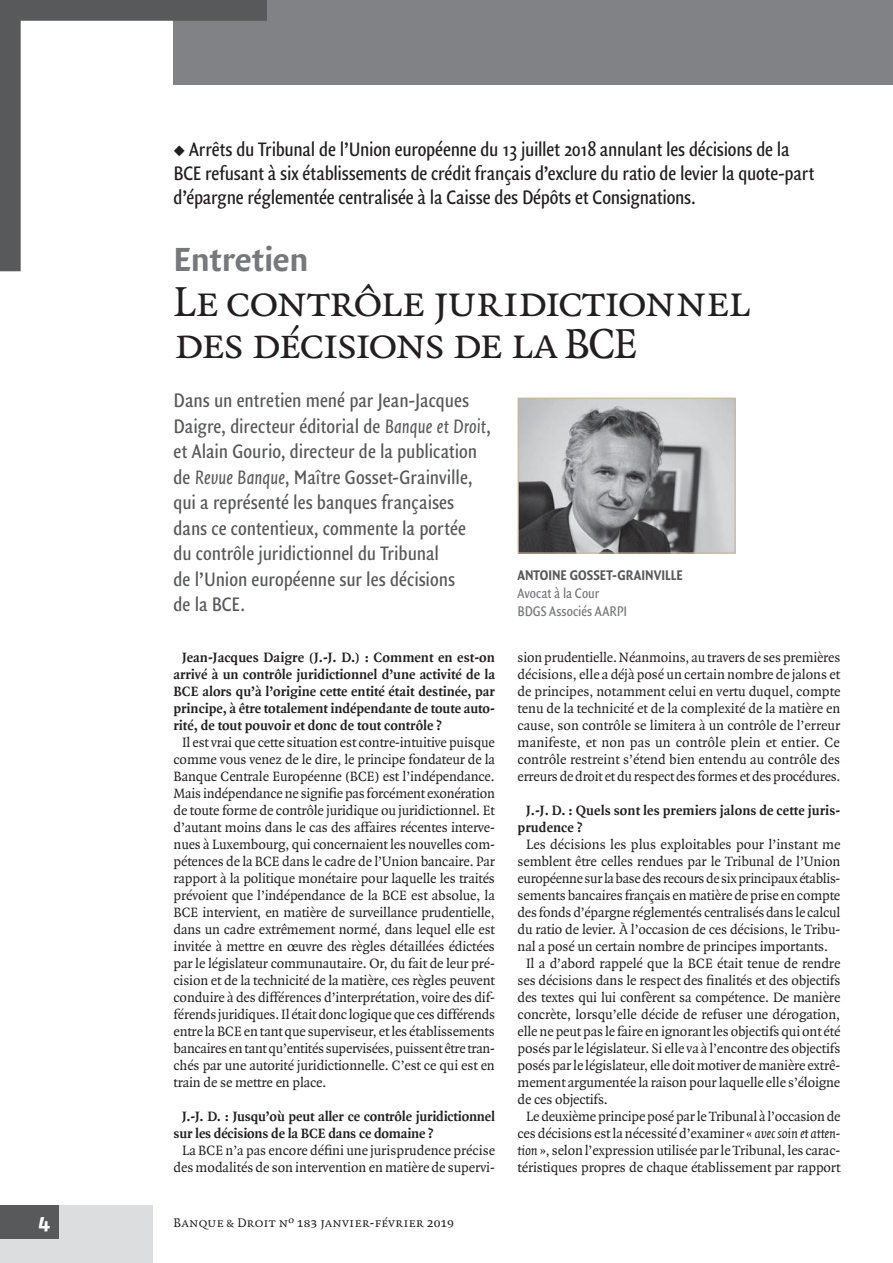
<style>
.page{position:relative;width:893px;height:1263px;background:#fff}
.page>*{position:absolute;margin:0;border:0;box-sizing:border-box;transform-origin:0 0}
.t1{font:45px/42px "Quadraat Small Caps";letter-spacing:-.055em;color:#231f20}
.t2{font:700 36px "Quadraat Sans";letter-spacing:-.02em;color:#77787b}
.t3{font:21px/25.5px "Quadraat Sans Con";color:#58595b}
.t4{font:21px/24px "Quadraat Sans Con";letter-spacing:-.01em;color:#231f20}
.t5{font:21px "Fago No Bold Lf Caps";color:#fff}
.t6{font:15px/18px "Quadraat Sans Con";color:#77787b}
.t7{font:700 15px "Quadraat Sans Con";color:#58595b}
.t8{font:14.55px/17px "Quadraat";letter-spacing:-.01em;color:#231f20;text-align:justify}
.t9{font:700 14.55px/17px "Quadraat";color:#231f20}
.t10{font:13.5px "Quadraat Small Caps";color:#231f20}
.s1{font-style:italic}
</style>
<div class="page">
<div style="left:0;top:1205px;width:152px;height:58px;background:#dcddde"></div>
<div style="left:0;top:1205px;width:59px;height:34px;background:#58595b"></div>
<div style="left:174px;top:0;width:717px;height:84px;background:#808285"></div>
<svg style="left:0;top:0;width:267px;height:271px"></svg>
<hr style="left:891px;top:0;width:2px;height:84px;background:#808285">
<img style="left:519px;top:400px;width:215px;height:152px">
<div style="left:517px;top:398px;width:219px;height:156px;border:1px solid #c6b79e"></div>
<svg style="left:174px;top:146px;width:11px;height:11px"></svg>
<p class="t4" style="left:174px;top:139px;width:642px;text-indent:16px">Arrêts du Tribunal de l’Union européenne du 13 juillet 2018 annulant les décisions de la<br>BCE refusant à six établissements de crédit français d’exclure du ratio de levier la quote-part d’épargne réglementée centralisée à la Caisse des Dépôts et Consignations.</p>
<h2 class="t2" style="left:174px;top:246px;width:137px">Entretien</h2>
<h1 class="t1" style="left:174px;top:280px;width:578px">Le contrôle juridictionnel des décisions de la BCE</h1>
<p class="t3" style="left:174px;top:389px;width:319px">Dans un entretien mené par Jean-Jacques Daigre, directeur éditorial de <span class="s1">Banque et Droit</span>, et Alain Gourio, directeur de la publication de <span class="s1">Revue Banque</span>, Maître Gosset-Grainville, qui a représenté les banques françaises dans ce contentieux, commente la portée<br>du contrôle juridictionnel du Tribunal<br>de l’Union européenne sur les décisions<br>de la BCE.</p>
<p class="t9" style="left:174px;top:650px;width:323px;text-align:justify;text-indent:8px">Jean-Jacques Daigre (J.-J. D.) : Comment en est-on arrivé à un contrôle juridictionnel d’une activité de la BCE alors qu’à l’origine cette entité était destinée, par principe, à être totalement indépendante de toute auto&shy;rité, de tout pouvoir et donc de tout contrôle ?</p>
<p class="t8" style="left:174px;top:735px;width:323px;text-indent:8px">Il est vrai que cette situation est contre-intuitive puisque comme vous venez de le dire, le principe fondateur de la Banque Centrale Européenne (BCE) est l’indépendance.<br>Mais indépendance ne signifie pas forcément exonération de toute forme de contrôle juridique ou juridictionnel. Et d’autant moins dans le cas des affaires récentes interve&shy;nues à Luxembourg, qui concernaient les nouvelles com&shy;pétences de la BCE dans le cadre de l’Union bancaire. Par rapport à la politique monétaire pour laquelle les traités prévoient que l’indépendance de la BCE est absolue, la BCE intervient, en matière de surveillance prudentielle, dans un cadre extrêmement normé, dans lequel elle est invitée à mettre en œuvre des règles détaillées édictées par le législateur communautaire. Or, du fait de leur pré&shy;cision et de la technicité de la matière, ces règles peuvent conduire à des différences d’interprétation, voire des dif&shy;férends juridiques. Il était donc logique que ces différends entre la BCE en tant que superviseur, et les établissements bancaires en tant qu’entités supervisées, puissent être tran&shy;chés par une autorité juridictionnelle. C’est ce qui est en train de se mettre en place.</p>
<p class="t9" style="left:174px;top:1109px;width:323px;text-indent:8px">J.-J. D. : Jusqu’où peut aller ce contrôle juridictionnel sur les décisions de la BCE dans ce domaine ?</p>
<p class="t8" style="left:174px;top:1143px;width:323px;text-align:center">La BCE n’a pas encore défini une jurisprudence précise des modalités de son intervention en matière de supervi-</p>
<h3 class="t5" style="left:39px;top:1211px;width:13px">4</h3>
<p class="t10" style="left:174px;top:1215px;width:282px">Banque &amp; Droit nº 183 janvier-février 2019</p>
<p class="t7" style="left:517px;top:569px;width:167px">ANTOINE GOSSET-GRAINVILLE</p>
<p class="t6" style="left:517px;top:585px;width:111px">Avocat à la Cour<br>BDGS Associés AARPI</p>
<p class="t8" style="left:517px;top:650px;width:324px">sion prudentielle. Néanmoins, au travers de ses premières décisions, elle a déjà posé un certain nombre de jalons et de principes, notamment celui en vertu duquel, compte tenu de la technicité et de la complexité de la matière en cause, son contrôle se limitera à un contrôle de l’erreur manifeste, et non pas un contrôle plein et entier. Ce contrôle restreint s’étend bien entendu au contrôle des erreurs de droit et du respect des formes et des procédures.</p>
<p class="t9" style="left:517px;top:803px;width:324px;text-indent:8px">J.-J. D. : Quels sont les premiers jalons de cette juris&shy;prudence ?</p>
<p class="t8" style="left:526px;top:837px;width:316px">Les décisions les plus exploitables pour l’instant me</p>
<p class="t8" style="left:517px;top:854px;width:324px">semblent être celles rendues par le Tribunal de l’Union</p>
<p class="t8" style="left:517px;top:871px;width:324px">européenne sur la base des recours de six principaux établis-</p>
<p class="t8" style="left:517px;top:888px;width:324px">sements bancaires français en matière de prise en compte</p>
<p class="t8" style="left:517px;top:905px;width:324px">des fonds d’épargne réglementés centralisés dans le calcul</p>
<p class="t8" style="left:517px;top:922px;width:324px">du ratio de levier. À l’occasion de ces décisions, le Tribu-</p>
<p class="t8" style="left:517px;top:939px;width:312px">nal a posé un certain nombre de principes importants.</p>
<p class="t8" style="left:526px;top:956px;width:316px">Il a d’abord rappelé que la BCE était tenue de rendre</p>
<p class="t8" style="left:517px;top:973px;width:324px">ses décisions dans le respect des finalités et des objectifs</p>
<p class="t8" style="left:517px;top:990px;width:324px">des textes qui lui confèrent sa compétence. De manière</p>
<p class="t8" style="left:517px;top:1007px;width:324px">concrète, lorsqu’elle décide de refuser une dérogation,</p>
<p class="t8" style="left:517px;top:1024px;width:324px">elle ne peut pas le faire en ignorant les objectifs qui ont été</p>
<p class="t8" style="left:517px;top:1041px;width:324px">posés par le législateur. Si elle va à l’encontre des objectifs</p>
<p class="t8" style="left:517px;top:1058px;width:324px">posés par le législateur, elle doit motiver de manière extrê-</p>
<p class="t8" style="left:517px;top:1075px;width:324px">mement argumentée la raison pour laquelle elle s’éloigne</p>
<p class="t8" style="left:517px;top:1092px;width:92px">de ces objectifs.</p>
<p class="t8" style="left:526px;top:1109px;width:316px">Le deuxième principe posé par le Tribunal à l’occasion de</p>
<p class="t8" style="left:517px;top:1126px;width:324px">ces décisions est la nécessité d’examiner « <span class="s1">avec soin et atten-</span></p>
<p class="t8" style="left:517px;top:1143px;width:324px"><span class="s1">tion</span> », selon l’expression utilisée par le Tribunal, les carac-</p>
<p class="t8" style="left:517px;top:1160px;width:324px">téristiques propres de chaque établissement par rapport</p>
</div>
